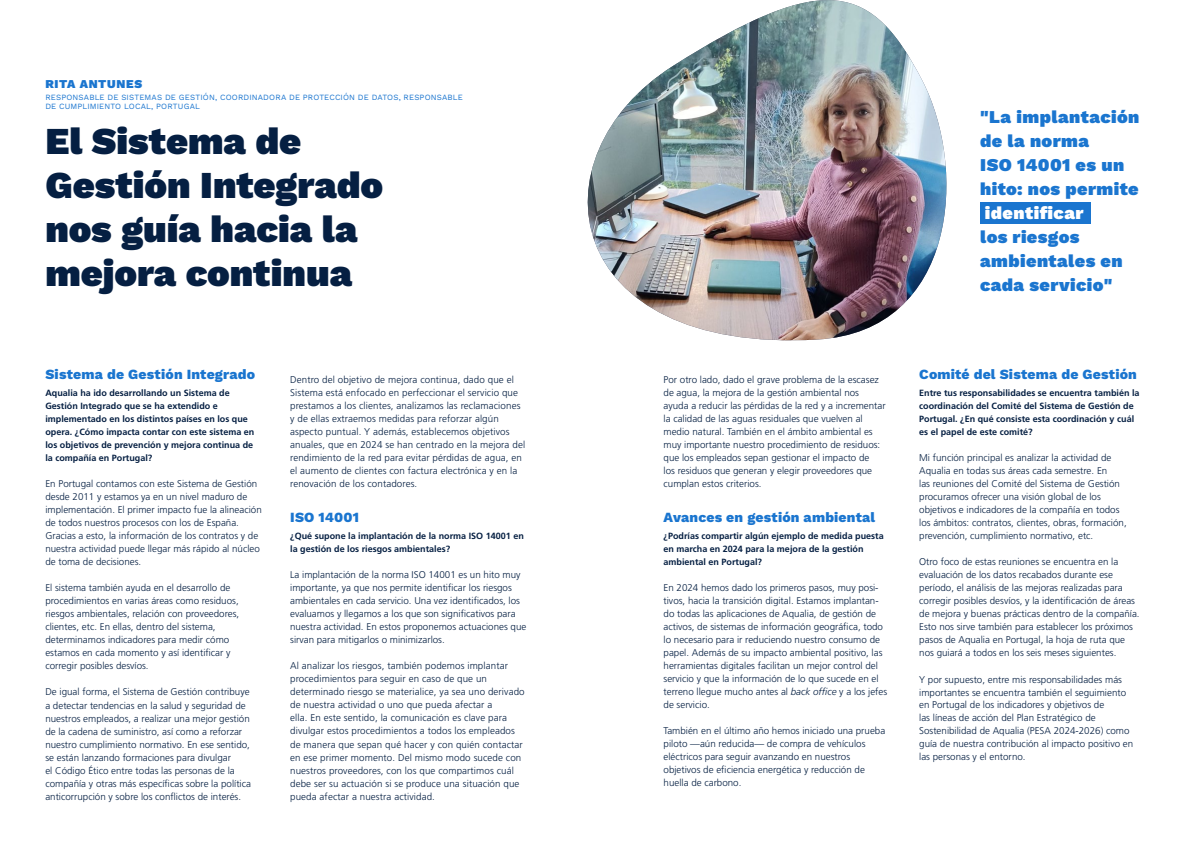
<style>
.page{position:relative;width:1191px;height:842px;background:#fff}
.page>*{position:absolute;margin:0;border:0;box-sizing:border-box;transform-origin:0 0}
.t1{font:900 38px/44px "Work Sans";color:#051f42}
.t2{font:900 18px/24px "Work Sans";letter-spacing:.025em;color:#1a75cf}
.t3{font:900 18px "Work Sans";letter-spacing:.025em;color:#fff}
.t4{font:800 14px "Work Sans";letter-spacing:.015em;color:#1a75cf}
.t5{font:900 12px "Work Sans";letter-spacing:.06em;color:#1a75cf}
.t6{font:300 9.8px/13px "Frutiger LT Std";color:#051f42}
.t7{font:700 9px/13px "Frutiger LT Std";color:#051f42}
.t8{font:8px/9px "Work Sans";letter-spacing:.015em;color:#1a75cf}
.s1{font-style:italic}
</style>
<div class="page">
<img style="left:587px;top:0;width:360px;height:341px">
<div style="left:979px;top:202px;width:111px;height:22px;background:#1a75cf"></div>
<p class="t5" style="left:45px;top:75px;width:98px">RITA ANTUNES</p>
<p class="t8" style="left:45px;top:93px;width:419px">RESPONSABLE DE SISTEMAS DE GESTIÓN, COORDINADORA DE PROTECCIÓN DE DATOS, RESPONSABLE<br>DE CUMPLIMIENTO LOCAL, PORTUGAL</p>
<h1 class="t1" style="left:45px;top:118px;width:339px">El Sistema de<br>Gestión Integrado nos guía hacia la mejora continua</h1>
<h3 class="t4" style="left:45px;top:364px;width:211px">Sistema de Gestión Integrado</h3>
<p class="t7" style="left:45px;top:387px;width:211px">Aqualia ha ido desarrollando un Sistema de Gestión Integrado que se ha extendido e implementado en los distintos países en los que opera. ¿Cómo impacta contar con este sistema en los objetivos de prevención y mejora continua de la compañía en Portugal?</p>
<p class="t6" style="left:45px;top:478px;width:218px">En Portugal contamos con este Sistema de Gestión desde 2011 y estamos ya en un nivel maduro de implementación. El primer impacto fue la alineación de todos nuestros procesos con los de España.<br>Gracias a esto, la información de los contratos y de nuestra actividad puede llegar más rápido al núcleo de toma de decisiones.</p>
<p class="t6" style="left:45px;top:582px;width:195px">El sistema también ayuda en el desarrollo de procedimientos en varias áreas como residuos, riesgos ambientales, relación con proveedores, clientes, etc. En ellas, dentro del sistema, determinamos indicadores para medir cómo estamos en cada momento y así identificar y corregir posibles desvíos.</p>
<p class="t6" style="left:45px;top:686px;width:207px">De igual forma, el Sistema de Gestión contribuye a detectar tendencias en la salud y seguridad de nuestros empleados, a realizar una mejor gestión de la cadena de suministro, así como a reforzar nuestro cumplimiento normativo. En ese sentido, se están lanzando formaciones para divulgar<br>el Código Ético entre todas las personas de la compañía y otras más específicas sobre la política anticorrupción y sobre los conflictos de interés.</p>
<p class="t6" style="left:290px;top:374px;width:236px">Dentro del objetivo de mejora continua, dado que el Sistema está enfocado en perfeccionar el servicio que prestamos a los clientes, analizamos las reclamaciones y de ellas extraemos medidas para reforzar algún aspecto puntual. Y además, establecemos objetivos anuales, que en 2024 se han centrado en la mejora del rendimiento de la red para evitar pérdidas de agua, en el aumento de clientes con factura electrónica y en la renovación de los contadores.</p>
<h3 class="t4" style="left:290px;top:507px;width:70px">ISO 14001</h3>
<p class="t7" style="left:290px;top:530px;width:235px">¿Qué supone la implantación de la norma ISO 14001 en la gestión de los riesgos ambientales?</p>
<p class="t6" style="left:290px;top:569px;width:238px">La implantación de la norma ISO 14001 es un hito muy importante, ya que nos permite identificar los riesgos ambientales en cada servicio. Una vez identificados, los evaluamos y llegamos a los que son significativos para nuestra actividad. En estos proponemos actuaciones que sirvan para mitigarlos o minimizarlos.</p>
<p class="t6" style="left:290px;top:660px;width:236px">Al analizar los riesgos, también podemos implantar procedimientos para seguir en caso de que un determinado riesgo se materialice, ya sea uno derivado de nuestra actividad o uno que pueda afectar a<br>ella. En este sentido, la comunicación es clave para divulgar estos procedimientos a todos los empleados de manera que sepan qué hacer y con quién contactar en ese primer momento. Del mismo modo sucede con nuestros proveedores, con los que compartimos cuál debe ser su actuación si se produce una situación que pueda afectar a nuestra actividad.</p>
<p class="t6" style="left:663px;top:374px;width:223px">Por otro lado, dado el grave problema de la escasez de agua, la mejora de la gestión ambiental nos ayuda a reducir las pérdidas de la red y a incrementar la calidad de las aguas residuales que vuelven al medio natural. También en el ámbito ambiental es muy importante nuestro procedimiento de residuos: que los empleados sepan gestionar el impacto de<br>los residuos que generan y elegir proveedores que cumplan estos criterios.</p>
<h3 class="t4" style="left:663px;top:507px;width:213px">Avances en gestión ambiental</h3>
<p class="t7" style="left:663px;top:530px;width:222px">¿Podrías compartir algún ejemplo de medida puesta en marcha en 2024 para la mejora de la gestión ambiental en Portugal?</p>
<p class="t6" style="left:663px;top:582px;width:225px">En 2024 hemos dado los primeros pasos, muy posi&shy;tivos, hacia la transición digital. Estamos implantan&shy;do todas las aplicaciones de Aqualia, de gestión de activos, de sistemas de información geográfica, todo lo necesario para ir reduciendo nuestro consumo de papel. Además de su impacto ambiental positivo, las herramientas digitales facilitan un mejor control del servicio y que la información de lo que sucede en el terreno llegue mucho antes al <span class="s1">back office</span> y a los jefes de servicio.</p>
<p class="t6" style="left:663px;top:725px;width:223px">También en el último año hemos iniciado una prueba piloto —aún reducida— de compra de vehículos eléctricos para seguir avanzando en nuestros objetivos de eficiencia energética y reducción de huella de carbono.</p>
<h2 class="t2" style="left:980px;top:104px;width:161px">"La implantación de la norma<br>ISO 14001 es un hito: nos permite</h2>
<h2 class="t3" style="left:985px;top:199px;width:100px">identificar</h2>
<h2 class="t2" style="left:980px;top:224px;width:144px">los riesgos ambientales en cada servicio"</h2>
<h3 class="t4" style="left:919px;top:364px;width:219px">Comité del Sistema de Gestión</h3>
<p class="t7" style="left:919px;top:387px;width:222px">Entre tus responsabilidades se encuentra también la coordinación del Comité del Sistema de Gestión de Portugal. ¿En qué consiste esta coordinación y cuál es el papel de este comité?</p>
<p class="t6" style="left:919px;top:452px;width:209px">Mi función principal es analizar la actividad de Aqualia en todas sus áreas cada semestre. En<br>las reuniones del Comité del Sistema de Gestión procuramos ofrecer una visión global de los objetivos e indicadores de la compañía en todos los ámbitos: contratos, clientes, obras, formación, prevención, cumplimiento normativo, etc.</p>
<p class="t6" style="left:919px;top:556px;width:222px">Otro foco de estas reuniones se encuentra en la evaluación de los datos recabados durante ese período, el análisis de las mejoras realizadas para corregir posibles desvíos, y la identificación de áreas de mejora y buenas prácticas dentro de la compañía.<br>Esto nos sirve también para establecer los próximos pasos de Aqualia en Portugal, la hoja de ruta que nos guiará a todos en los seis meses siguientes.</p>
<p class="t6" style="left:919px;top:673px;width:216px">Y por supuesto, entre mis responsabilidades más importantes se encuentra también el seguimiento en Portugal de los indicadores y objetivos de<br>las líneas de acción del Plan Estratégico de Sostenibilidad de Aqualia (PESA 2024-2026) como guía de nuestra contribución al impacto positivo en las personas y el entorno.</p>
</div>
